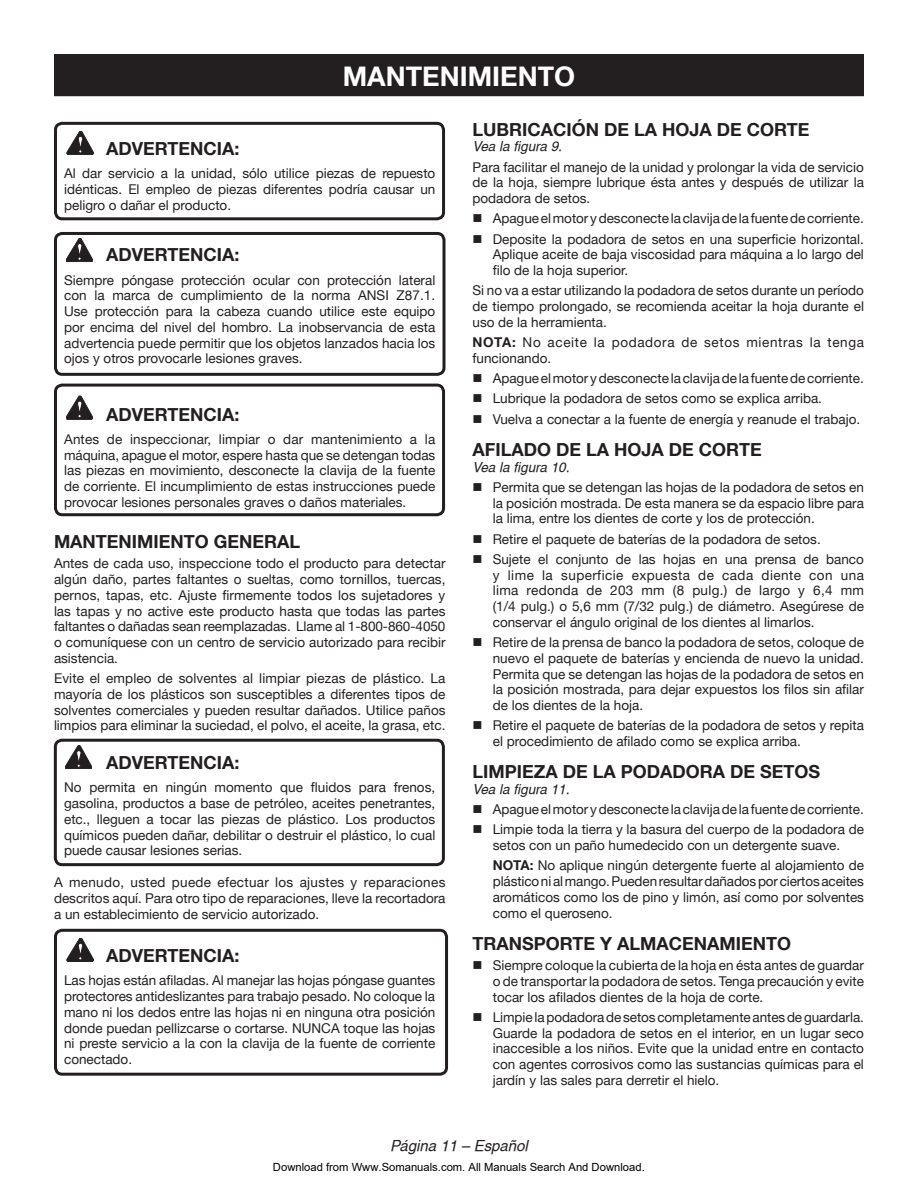
<style>
.page{position:relative;width:918px;height:1188px;background:#fff}
.page>*{position:absolute;margin:0;border:0;box-sizing:border-box;transform-origin:0 0}
.HEADING{font:700 27px "Helvetica Neue";color:#fff}
.Heading_2{font:700 18px "Helvetica Neue";color:#231f20}
.WARNING{font:700 18px "Helvetica Neue";color:#231f20}
.Heading_1__no_space{font:700 18px "Helvetica Neue";color:#231f20}
.Heading_no_space{font:700 18px "Helvetica Neue";color:#231f20}
.t1{font:italic 15px "Helvetica";color:#231f20}
.Body_text{font:13.5px/15.8px "Helvetica Neue";color:#231f20;text-align:justify}
.bullet{font:13.5px/15.8px "Helvetica Neue";color:#231f20;text-align:justify}
.Warning_Text{font:13.5px/15.8px "Helvetica Neue";color:#231f20;text-align:justify}
.Body_text-2{font:13.5px/15.8px "Helvetica Neue";letter-spacing:.045em;color:#231f20}
.see_figure{font:italic 13.5px "Helvetica";color:#231f20}
.t2{font:11.25px "Arial";color:#000}
.s1{font-weight:700}
</style>
<div class="page">
<div style="left:54px;top:232px;width:392px;height:144px;border:3px solid #231f20;border-radius:7px"></div>
<div style="left:54px;top:122px;width:391px;height:98px;border:3px solid #231f20;border-radius:7px"></div>
<div style="left:54px;top:384px;width:391px;height:132px;border:3px solid #231f20;border-radius:7px"></div>
<svg style="left:67px;top:131px;width:27px;height:24px"></svg>
<svg style="left:66px;top:238px;width:27px;height:24px"></svg>
<svg style="left:66px;top:396px;width:27px;height:23px"></svg>
<div style="left:54px;top:739px;width:391px;height:127px;border:3px solid #231f20;border-radius:7px"></div>
<svg style="left:65px;top:745px;width:27px;height:24px"></svg>
<div style="left:54px;top:929px;width:394px;height:147px;border:3px solid #231f20;border-radius:7px"></div>
<svg style="left:67px;top:938px;width:27px;height:24px"></svg>
<div style="left:55px;top:55px;width:808px;height:40px;background:#231f20"></div>
<div style="left:54px;top:54px;width:810px;height:42px;border:2px solid #231f20"></div>
<p class="HEADING" style="left:343px;top:59px;width:234px">MANTENIMIENTO</p>
<p class="WARNING" style="left:106px;top:137px;width:135px">ADVERTENCIA:</p>
<p class="Body_text" style="left:64px;top:165px;width:373px">Al dar servicio a la unidad, sólo utilice piezas de repuesto idénticas. El empleo de piezas diferentes podría causar un peligro o dañar el producto.</p>
<p class="WARNING" style="left:106px;top:244px;width:135px">ADVERTENCIA:</p>
<p class="Body_text" style="left:64px;top:272px;width:373px">Siempre póngase protección ocular con protección lateral con la marca de cumplimiento de la norma ANSI Z87.1.<br>Use protección para la cabeza cuando utilice este equipo por encima del nivel del hombro. La inobservancia de esta advertencia puede permitir que los objetos lanzados hacia los ojos y otros provocarle lesiones graves.</p>
<p class="WARNING" style="left:106px;top:403px;width:135px">ADVERTENCIA:</p>
<p class="Body_text" style="left:64px;top:431px;width:373px">Antes de inspeccionar, limpiar o dar mantenimiento a la máquina, apague el motor, espere hasta que se detengan todas las piezas en movimiento, desconecte la clavija de la fuente de corriente. El incumplimiento de estas instrucciones puede provocar lesiones personales graves o daños materiales.</p>
<p class="Heading_2" style="left:54px;top:530px;width:248px">MANTENIMIENTO GENERAL</p>
<p class="Body_text" style="left:54px;top:555px;width:393px">Antes de cada uso, inspeccione todo el producto para detectar algún daño, partes faltantes o sueltas, como tornillos, tuercas, pernos, tapas, etc. Ajuste firmemente todos los sujetadores y las tapas y no active este producto hasta que todas las partes faltantes o dañadas sean reemplazadas. Llame al 1-800-860-4050 o comuníquese con un centro de servicio autorizado para recibir asistencia.</p>
<p class="Body_text" style="left:54px;top:670px;width:393px">Evite el empleo de solventes al limpiar piezas de plástico. La mayoría de los plásticos son susceptibles a diferentes tipos de solventes comerciales y pueden resultar dañados. Utilice paños limpios para eliminar la suciedad, el polvo, el aceite, la grasa, etc.</p>
<p class="WARNING" style="left:106px;top:752px;width:135px">ADVERTENCIA:</p>
<p class="Body_text" style="left:64px;top:780px;width:373px">No permita en ningún momento que fluidos para frenos, gasolina, productos a base de petróleo, aceites penetrantes, etc., lleguen a tocar las piezas de plástico. Los productos químicos pueden dañar, debilitar o destruir el plástico, lo cual puede causar lesiones serias.</p>
<p class="Body_text" style="left:54px;top:874px;width:393px">A menudo, usted puede efectuar los ajustes y reparaciones descritos aquí. Para otro tipo de reparaciones, lleve la recortadora a un establecimiento de servicio autorizado.</p>
<p class="WARNING" style="left:106px;top:945px;width:135px">ADVERTENCIA:</p>
<p class="Warning_Text" style="left:64px;top:973px;width:373px">Las hojas están afiladas. Al manejar las hojas póngase guantes protectores antideslizantes para trabajo pesado. No coloque la mano ni los dedos entre las hojas ni en ninguna otra posición donde puedan pellizcarse o cortarse. NUNCA toque las hojas ni preste servicio a la con la clavija de la fuente de corriente conectado.</p>
<p class="Heading_1__no_space" style="left:472px;top:118px;width:338px">LUBRICACIÓN DE LA HOJA DE CORTE</p>
<p class="see_figure" style="left:472px;top:139px;width:91px">Vea la figura 9.</p>
<p class="Body_text" style="left:472px;top:159px;width:393px">Para facilitar el manejo de la unidad y prolongar la vida de servicio de la hoja, siempre lubrique ésta antes y después de utilizar la podadora de setos.</p>
<p class="bullet" style="left:472px;top:210px;width:393px">■ Apague el motor y desconecte la clavija de la fuente de corriente.</p>
<p class="bullet" style="left:493px;top:231px;width:373px;text-indent:-20px">■ Deposite la podadora de setos en una superficie horizontal.<br>Aplique aceite de baja viscosidad para máquina a lo largo del filo de la hoja superior.</p>
<p class="Body_text" style="left:472px;top:282px;width:393px">Si no va a estar utilizando la podadora de setos durante un período de tiempo prolongado, se recomienda aceitar la hoja durante el uso de la herramienta.</p>
<p class="Body_text-2" style="left:472px;top:334px;width:393px"><span class="s1">NOTA:</span> No aceite la podadora de setos mientras la tenga funcionando.</p>
<p class="bullet" style="left:472px;top:370px;width:393px">■ Apague el motor y desconecte la clavija de la fuente de corriente.</p>
<p class="bullet" style="left:472px;top:390px;width:351px">■ Lubrique la podadora de setos como se explica arriba.</p>
<p class="bullet" style="left:472px;top:411px;width:389px">■ Vuelva a conectar a la fuente de energía y reanude el trabajo.</p>
<p class="Heading_no_space" style="left:472px;top:438px;width:291px">AFILADO DE LA HOJA DE CORTE</p>
<p class="see_figure" style="left:472px;top:459px;width:99px">Vea la figura 10.</p>
<p class="bullet" style="left:493px;top:479px;width:373px;text-indent:-20px">■ Permita que se detengan las hojas de la podadora de setos en la posición mostrada. De esta manera se da espacio libre para la lima, entre los dientes de corte y los de protección.</p>
<p class="bullet" style="left:472px;top:531px;width:350px">■ Retire el paquete de baterías de la podadora de setos.</p>
<p class="bullet" style="left:493px;top:551px;width:373px;text-indent:-20px">■ Sujete el conjunto de las hojas en una prensa de banco y lime la superficie expuesta de cada diente con una lima redonda de 203 mm (8 pulg.) de largo y 6,4 mm (1/4 pulg.) o 5,6 mm (7/32 pulg.) de diámetro. Asegúrese de conservar el ángulo original de los dientes al limarlos.</p>
<p class="bullet" style="left:493px;top:634px;width:373px;text-indent:-20px">■ Retire de la prensa de banco la podadora de setos, coloque de nuevo el paquete de baterías y encienda de nuevo la unidad.<br>Permita que se detengan las hojas de la podadora de setos en la posición mostrada, para dejar expuestos los filos sin afilar de los dientes de la hoja.</p>
<p class="bullet" style="left:493px;top:717px;width:373px;text-indent:-20px">■ Retire el paquete de baterías de la podadora de setos y repita el procedimiento de afilado como se explica arriba.</p>
<p class="Heading_2" style="left:472px;top:761px;width:349px">LIMPIEZA DE LA PODADORA DE SETOS</p>
<p class="see_figure" style="left:472px;top:781px;width:99px">Vea la figura 11.</p>
<p class="bullet" style="left:472px;top:801px;width:393px">■ Apague el motor y desconecte la clavija de la fuente de corriente.</p>
<p class="bullet" style="left:472px;top:822px;width:393px;text-align:center">■ Limpie toda la tierra y la basura del cuerpo de la podadora de setos con un paño humedecido con un detergente suave.</p>
<p class="bullet" style="left:493px;top:858px;width:373px"><span class="s1">NOTA:</span> No aplique ningún detergente fuerte al alojamiento de plástico ni al mango. Pueden resultar dañados por ciertos aceites aromáticos como los de pino y limón, así como por solventes como el queroseno.</p>
<p class="Heading_2" style="left:472px;top:932px;width:320px">TRANSPORTE Y ALMACENAMIENTO</p>
<p class="bullet" style="left:493px;top:957px;width:373px;text-indent:-20px">■ Siempre coloque la cubierta de la hoja en ésta antes de guardar o de transportar la podadora de setos. Tenga precaución y evite tocar los afilados dientes de la hoja de corte.</p>
<p class="bullet" style="left:493px;top:1009px;width:373px;text-indent:-20px">■ Limpie la podadora de setos completamente antes de guardarla.<br>Guarde la podadora de setos en el interior, en un lugar seco inaccesible a los niños. Evite que la unidad entre en contacto con agentes corrosivos como las sustancias químicas para el jardín y las sales para derretir el hielo.</p>
<p class="t1" style="left:390px;top:1137px;width:139px">Página 11 – Español</p>
<p class="t2" style="left:273px;top:1160px;width:373px">Download from Www.Somanuals.com. All Manuals Search And Download.</p>
</div>
